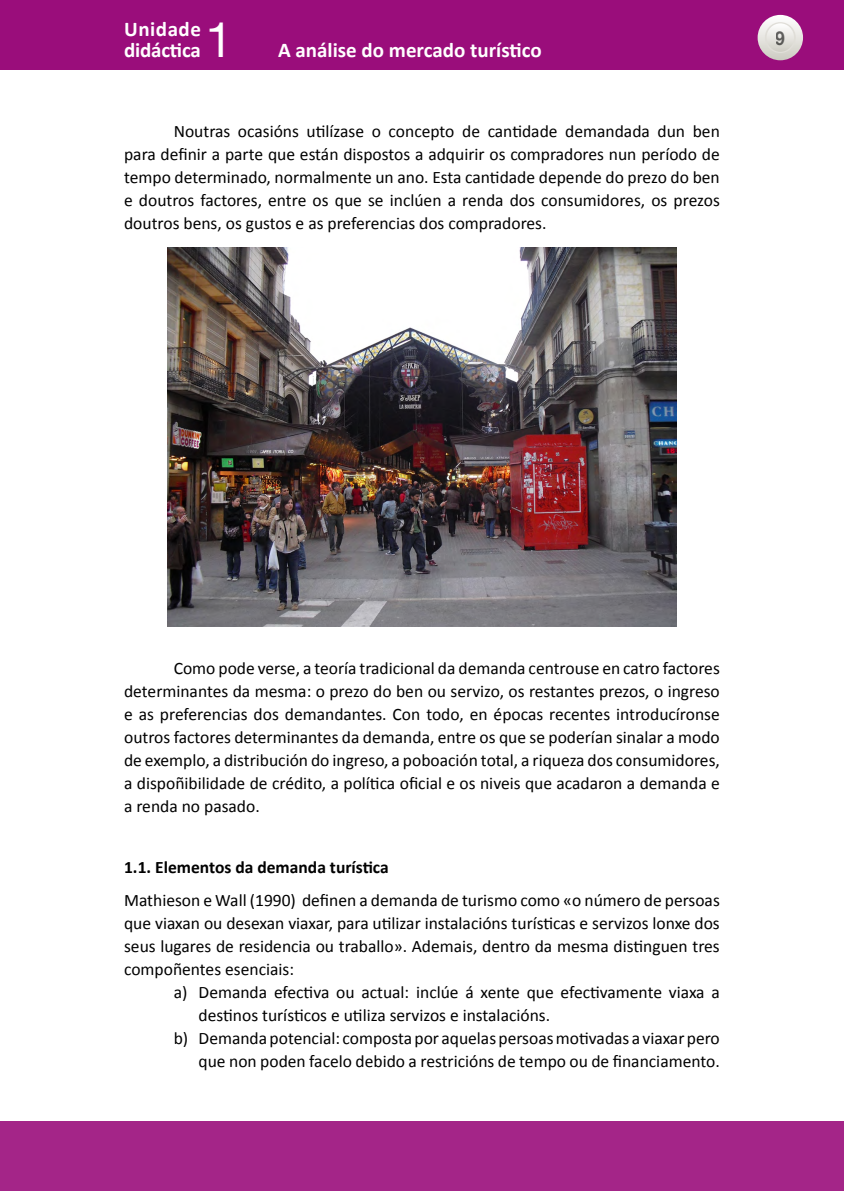
<style>
.page{position:relative;width:844px;height:1191px;background:#fff}
.page>*{position:absolute;margin:0;border:0;box-sizing:border-box;transform-origin:0 0}
.t1{font:49px "Helvetica Neue";color:#fff}
.t2{font:700 21px/21px "Calibri";color:#fff}
.t3{font:700 19.25px "Helvetica Neue";color:#000;scale:.9 1}
.TXTO___SANGRE{font:17.5px/22.9px "Calibri";color:#000;text-align:justify}
.TXTO_sin_sgre{font:17.5px/22.9px "Calibri";color:#000;text-align:justify}
.TEXTO{font:17.5px/22.9px "Calibri";color:#000}
._2º_Epigrafe{font:700 17.5px "Calibri";color:#000}
</style>
<div class="page">
<div style="left:0;top:0;width:843px;height:69px;background:#9a0d7b"></div>
<svg style="left:757px;top:15px;width:45px;height:45px"></svg>
<svg style="left:765px;top:23px;width:29px;height:29px"></svg>
<div style="left:764px;top:22px;width:31px;height:31px;border:1px solid #e0ded8;border-radius:50%"></div>
<div style="left:0;top:1121px;width:843px;height:70px;background:#a42588"></div>
<img style="left:168px;top:248px;width:508px;height:378px">
<p class="t2" style="left:124px;top:19px;width:78px">Unidade didáctica</p>
<h1 class="t1" style="left:205px;top:11px;width:29px">1</h1>
<p class="t2" style="left:278px;top:40px;width:265px">A análise do mercado turístico</p>
<p class="TXTO___SANGRE" style="left:124px;top:120px;width:597px;text-indent:50px">Noutras ocasións utilízase o concepto de cantidade demandada dun ben para definir a parte que están dispostos a adquirir os compradores nun período de tempo determinado, normalmente un ano. Esta cantidade depende do prezo do ben e doutros factores, entre os que se inclúen a renda dos consumidores, os prezos doutros bens, os gustos e as preferencias dos compradores.</p>
<p class="t3" style="left:775px;top:26px;width:12px">9</p>
<p class="TXTO___SANGRE" style="left:124px;top:656px;width:597px;text-indent:50px">Como pode verse, a teoría tradicional da demanda centrouse en catro factores determinantes da mesma: o prezo do ben ou servizo, os restantes prezos, o ingreso e as preferencias dos demandantes. Con todo, en épocas recentes introducíronse outros factores determinantes da demanda, entre os que se poderían sinalar a modo de exemplo, a distribución do ingreso, a poboación total, a riqueza dos consumidores, a dispoñibilidade de crédito, a política oficial e os niveis que acadaron a demanda e a renda no pasado.</p>
<p class="_2º_Epigrafe" style="left:124px;top:856px;width:266px">1.1. Elementos da demanda turística</p>
<p class="TXTO_sin_sgre" style="left:124px;top:889px;width:597px">Mathieson e Wall (1990) definen a demanda de turismo como «o número de persoas que viaxan ou desexan viaxar, para utilizar instalacións turísticas e servizos lonxe dos seus lugares de residencia ou traballo». Ademais, dentro da mesma distinguen tres compoñentes esenciais:</p>
<p class="TEXTO" style="left:198px;top:980px;width:522px;text-indent:-25px">a) Demanda efectiva ou actual: inclúe á xente que efectivamente viaxa a destinos turísticos e utiliza servizos e instalacións.</p>
<p class="TEXTO" style="left:174px;top:1026px;width:547px;text-align:right">b) Demanda potencial: composta por aquelas persoas motivadas a viaxar pero que non poden facelo debido a restricións de tempo ou de financiamento.</p>
</div>
